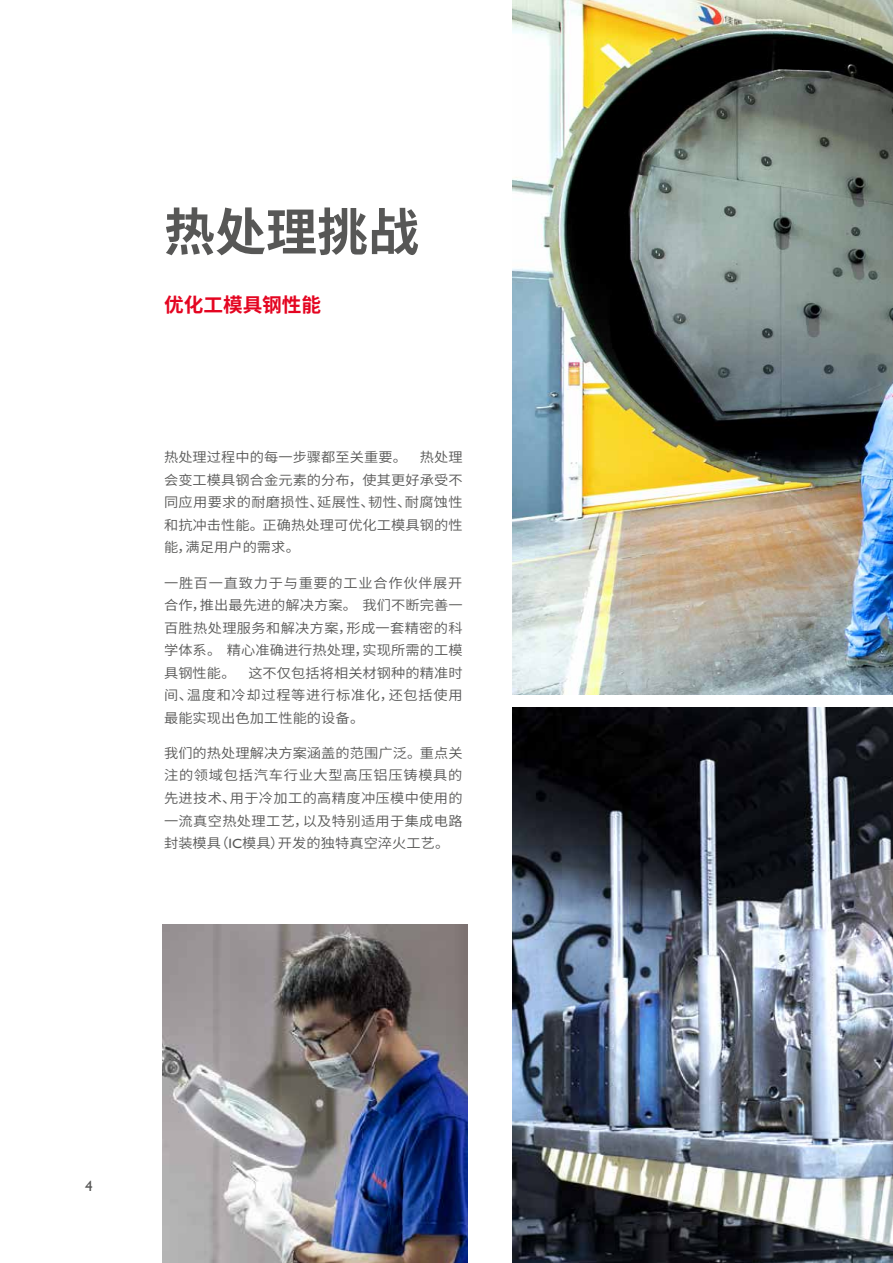
<style>
.page{position:relative;width:893px;height:1263px;background:#fff}
.page>*{position:absolute;margin:0;border:0;box-sizing:border-box;transform-origin:0 0}
.t1{font:700 51px "Source Han Sans CN";color:#575756}
.t2{font:700 19.65px "Source Han Sans CN";color:#e40521}
.t3{font:15px "Assab Gill";color:#575756}
.t4{font:13.5px/22.5px "Source Han Sans CN";letter-spacing:.005em;color:#575756;text-align:justify;scale:1.05 1}
.s1{font-family:"Assab Gill"}
</style>
<div class="page">
<img style="left:512px;top:707px;width:381px;height:556px">
<img style="left:513px;top:0;width:380px;height:695px">
<img style="left:163px;top:925px;width:304px;height:338px">
<h1 class="t1" style="left:164px;top:203px;width:257px">热处理挑战</h1>
<h2 class="t2" style="left:164px;top:294px;width:159px">优化工模具钢性能</h2>
<p class="t4" style="left:164px;top:446px;width:286px">热处理过程中的每一步骤都至关重要。 热处理会变工模具钢合金元素的分布，使其更好承受不同应用要求的耐磨损性、延展性、韧性、耐腐蚀性和抗冲击性能。正确热处理可优化工模具钢的性能，满足用户的需求。</p>
<p class="t4" style="left:164px;top:572px;width:286px">一胜百一直致力于与重要的工业合作伙伴展开合作，推出最先进的解决方案。 我们不断完善一百胜热处理服务和解决方案，形成一套精密的科学体系。 精心准确进行热处理，实现所需的工模具钢性能。 这不仅包括将相关材钢种的精准时间、温度和冷却过程等进行标准化，还包括使用最能实现出色加工性能的设备。</p>
<p class="t4" style="left:164px;top:742px;width:286px">我们的热处理解决方案涵盖的范围广泛。重点关注的领域包括汽车行业大型高压铝压铸模具的先进技术、用于冷加工的高精度冲压模中使用的一流真空热处理工艺，以及特别适用于集成电路封装模具（<span class="s1">IC</span>模具）开发的独特真空淬火工艺。</p>
<p class="t3" style="left:85px;top:1178px;width:9px">4</p>
</div>
